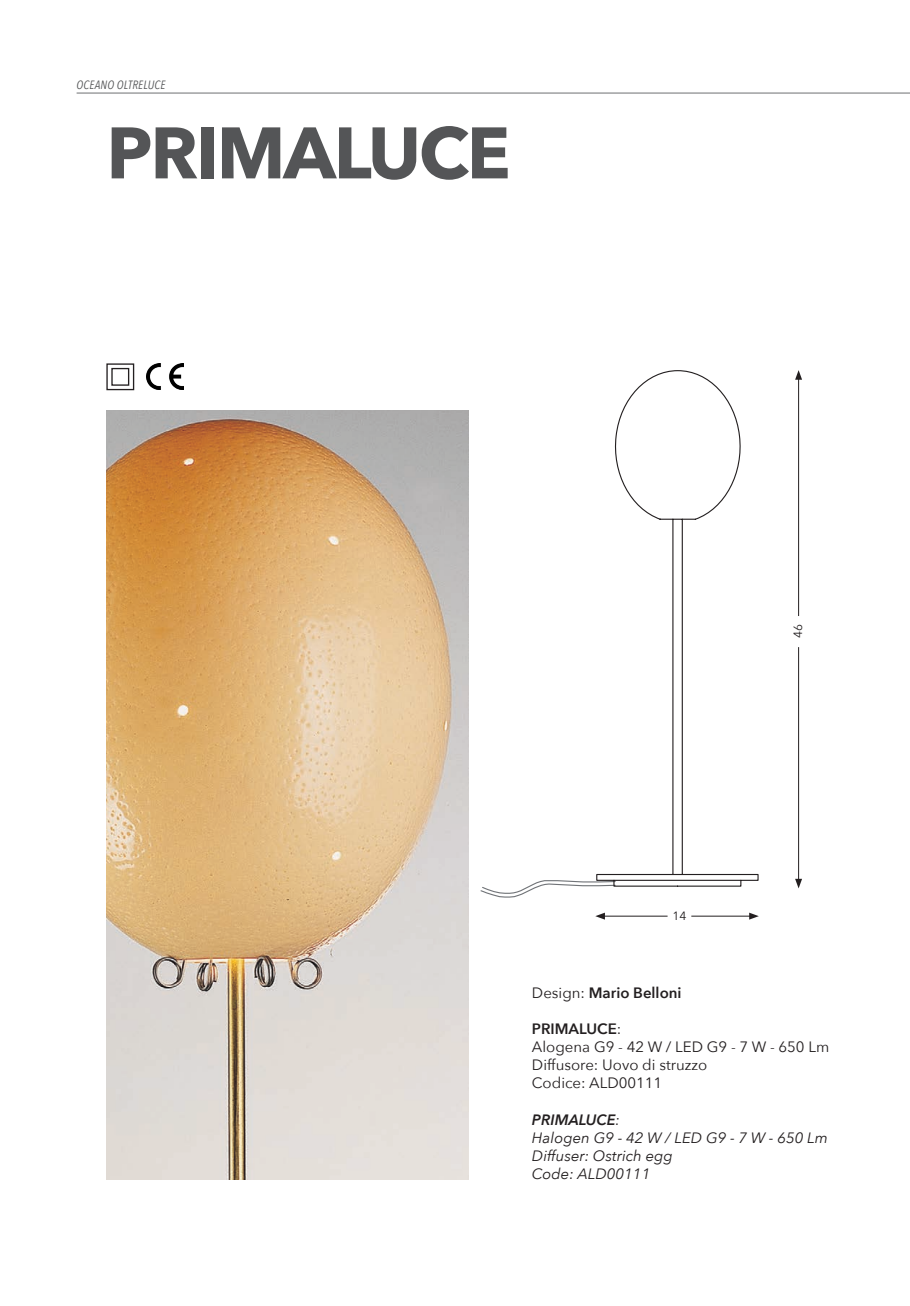
<style>
.page{position:relative;width:910px;height:1306px;background:#fff}
.page>*{position:absolute;margin:0;border:0;box-sizing:border-box;transform-origin:0 0}
.t1{font:700 72px "Avenir Next";letter-spacing:-.03em;color:#545557}
.t2{font:15px/18px "Avenir Next";color:#231f20}
.t3{font:italic 15px/18px "Avenir Next";color:#231f20}
.t4{font:600 15px "Avenir Next";color:#231f20}
.t5{font:italic 12px "Avenir Next Condensed";letter-spacing:.02em;color:#545557}
.t6{font:12px "Avenir Next";color:#231f20}
.s1{font-weight:400}
.s2{font-weight:600}
</style>
<div class="page">
<img style="left:106px;top:410px;width:362px;height:769px">
<div style="left:106px;top:363px;width:28px;height:27px;border:1px solid #231f20"></div>
<div style="left:111px;top:368px;width:18px;height:18px;border:1px solid #231f20"></div>
<hr style="left:797px;top:377px;width:1px;height:239px;background:#231f20">
<svg style="left:795px;top:370px;width:6px;height:10px"></svg>
<hr style="left:797px;top:647px;width:1px;height:234px;background:#231f20">
<svg style="left:795px;top:878px;width:6px;height:10px"></svg>
<hr style="left:77px;top:92px;width:832px;height:2px;background:#77787b">
<img style="left:146px;top:363px;width:37px;height:27px">
<svg style="left:480px;top:880px;width:115px;height:18px"></svg>
<svg style="left:595px;top:370px;width:163px;height:517px"></svg>
<hr style="left:691px;top:915px;width:60px;height:1px;background:#231f20">
<svg style="left:749px;top:912px;width:9px;height:7px"></svg>
<hr style="left:602px;top:915px;width:65px;height:1px;background:#231f20">
<svg style="left:595px;top:913px;width:9px;height:6px"></svg>
<p class="t5" style="left:77px;top:77px;width:90px">OCEANO OLTRELUCE</p>
<h1 class="t1" style="left:106px;top:106px;width:405px">PRIMALUCE</h1>
<p class="t6" style="left:789px;top:638px;width:15px;rotate:-90deg">46</p>
<p class="t6" style="left:672px;top:907px;width:15px">14</p>
<p class="t4" style="left:531px;top:983px;width:151px"><span class="s1">Design:</span> Mario Belloni</p>
<p class="t2" style="left:531px;top:1020px;width:299px"><span class="s2">PRIMALUCE</span>:<br>Alogena G9 - 42 W / LED G9 - 7 W - 650 Lm<br>Diffusore: Uovo di struzzo<br>Codice: ALD00111</p>
<p class="t3" style="left:531px;top:1110px;width:297px"><span class="s2">PRIMALUCE</span>:<br>Halogen G9 - 42 W / LED G9 - 7 W - 650 Lm<br>Diffuser: Ostrich egg<br>Code: ALD00111</p>
</div>
